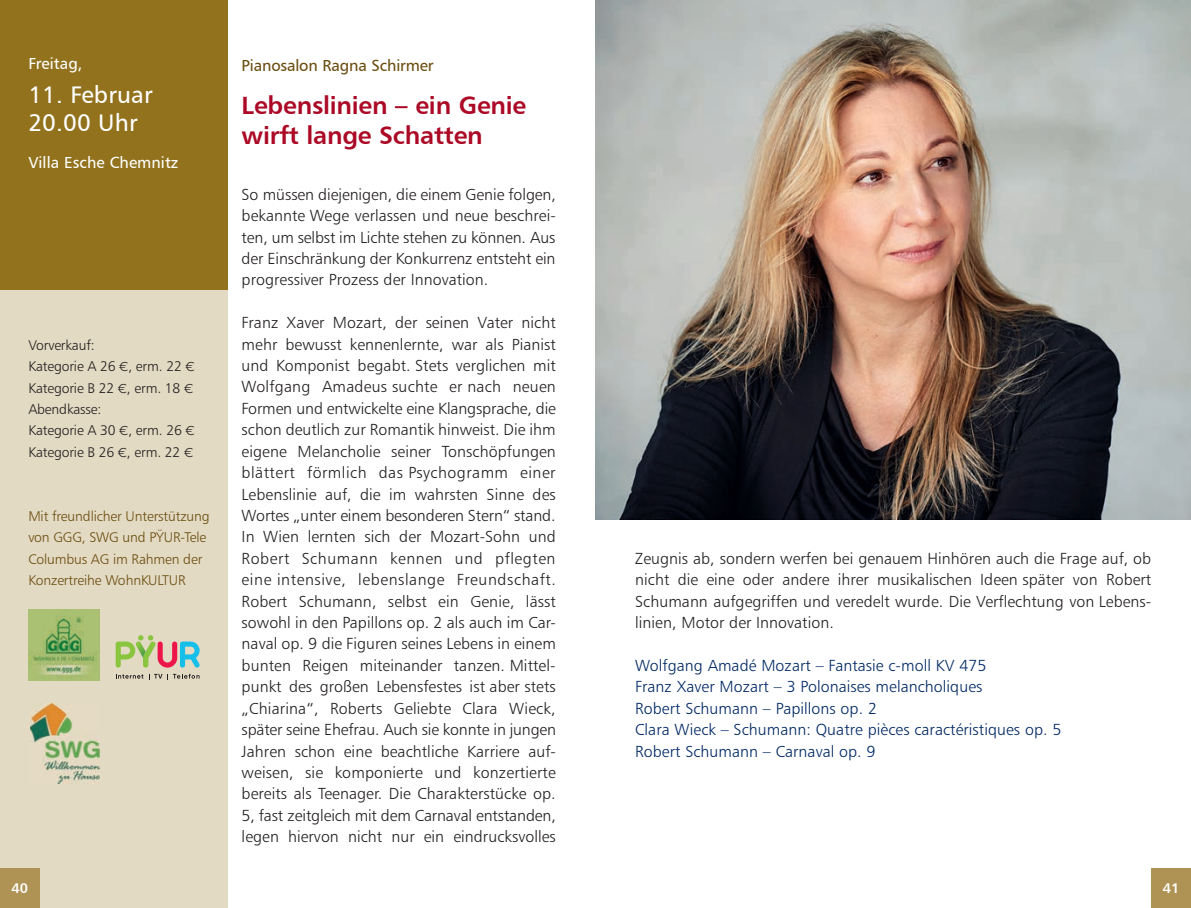
<style>
.page{position:relative;width:1191px;height:908px;background:#fff}
.page>*{position:absolute;margin:0;border:0;box-sizing:border-box;transform-origin:0 0}
.t1{font:25px/30px "Humanist 777 BT Bold B";letter-spacing:-.01em;color:#ab0925}
.t2{font:24px/28px "Humanist 777 BT Roman B";letter-spacing:.005em;color:#fff}
.t3{font:16px/21.4px "Humanist 777 BT Light B";letter-spacing:.005em;color:#231f20;text-align:justify}
.t4{font:16px/21.4px "Humanist 777 BT Light B";letter-spacing:.005em;color:#002964}
.t5{font:16px "Humanist 777 BT Roman B";letter-spacing:.005em;color:#fff}
.t6{font:16px "Humanist 777 BT Roman B";letter-spacing:-.01em;color:#6b4d10}
.t7{font:14px/21.4px "Humanist 777 BT Light B";letter-spacing:-.01em;color:#231f20}
.t8{font:14px/21.4px "Humanist 777 BT Light B";letter-spacing:-.01em;color:#6b4d10}
.t9{font:14px "Humanist 777 BT Bold B";color:#fff}
.s1{font-family:"Volte"}
</style>
<div class="page">
<div style="left:0;top:0;width:227px;height:290px;background:#92721d"></div>
<div style="left:0;top:290px;width:227px;height:617px;background:#e3dac3"></div>
<img style="left:595px;top:0;width:596px;height:519px">
<div style="left:1151px;top:867px;width:40px;height:40px;background:#ae9354"></div>
<img style="left:28px;top:609px;width:72px;height:71px">
<svg style="left:116px;top:674px;width:27px;height:4px"></svg>
<svg style="left:149px;top:673px;width:13px;height:6px"></svg>
<svg style="left:172px;top:673px;width:28px;height:6px"></svg>
<svg style="left:116px;top:635px;width:84px;height:32px"></svg>
<img style="left:30px;top:703px;width:70px;height:79px">
<div style="left:0;top:867px;width:40px;height:40px;background:#ae9354"></div>
<p class="t5" style="left:28px;top:53px;width:56px">Freitag,</p>
<h2 class="t2" style="left:28px;top:80px;width:126px">11. Februar<br>20.00 Uhr</h2>
<p class="t5" style="left:28px;top:152px;width:152px">Villa Esche Chemnitz</p>
<p class="t7" style="left:28px;top:334px;width:168px">Vorverkauf:<br>Kategorie A 26 <span class="s1">€</span>, erm. 22 <span class="s1">€<br></span>Kategorie B 22 <span class="s1">€</span>, erm. 18 <span class="s1">€<br></span>Abendkasse:<br>Kategorie A 30 <span class="s1">€</span>, erm. 26 <span class="s1">€<br></span>Kategorie B 26 <span class="s1">€</span>, erm. 22 <span class="s1">€</span></p>
<p class="t8" style="left:28px;top:505px;width:183px">Mit freundlicher Unterstützung von GGG, SWG und PŸUR-Tele<br>Columbus AG im Rahmen der<br>Konzertreihe WohnKULTUR</p>
<p class="t9" style="left:12px;top:879px;width:18px">40</p>
<p class="t6" style="left:242px;top:56px;width:193px">Pianosalon Ragna Schirmer</p>
<h1 class="t1" style="left:242px;top:90px;width:286px">Lebenslinien – ein Genie wirft lange Schatten</h1>
<p class="t3" style="left:242px;top:183px;width:316px">So müssen diejenigen, die einem Genie folgen, bekannte Wege verlassen und neue beschrei&shy;ten, um selbst im Lichte stehen zu können. Aus der Einschränkung der Konkurrenz entsteht ein progressiver Prozess der Innovation.</p>
<p class="t3" style="left:242px;top:311px;width:316px">Franz Xaver Mozart, der seinen Vater nicht mehr bewusst kennenlernte, war als Pianist und Komponist begabt. Stets verglichen mit Wolfgang Amadeus suchte er nach neuen Formen und entwickelte eine Klangsprache, die schon deutlich zur Romantik hinweist. Die ihm eigene Melancholie seiner Tonschöpfungen blättert förmlich das Psychogramm einer Lebenslinie auf, die im wahrsten Sinne des Wortes „unter einem besonderen Stern“ stand.<br>In Wien lernten sich der Mozart-Sohn und Robert Schumann kennen und pflegten eine intensive, lebenslange Freundschaft.<br>Robert Schumann, selbst ein Genie, lässt sowohl in den Papillons op. 2 als auch im Car&shy;naval op. 9 die Figuren seines Lebens in einem bunten Reigen miteinander tanzen. Mittel&shy;punkt des großen Lebensfestes ist aber stets „Chiarina“, Roberts Geliebte Clara Wieck, später seine Ehefrau. Auch sie konnte in jungen Jahren schon eine beachtliche Karriere auf&shy;weisen, sie komponierte und konzertierte bereits als Teenager. Die Charakterstücke op.<br>5, fast zeitgleich mit dem Carnaval entstanden, legen hiervon nicht nur ein eindrucksvolles</p>
<p class="t3" style="left:635px;top:547px;width:517px">Zeugnis ab, sondern werfen bei genauem Hinhören auch die Frage auf, ob nicht die eine oder andere ihrer musikalischen Ideen später von Robert Schumann aufgegriffen und veredelt wurde. Die Verflechtung von Lebens&shy;linien, Motor der Innovation.</p>
<p class="t4" style="left:635px;top:654px;width:428px">Wolfgang Amadé Mozart – Fantasie c-moll KV 475<br>Franz Xaver Mozart – 3 Polonaises melancholiques<br>Robert Schumann – Papillons op. 2<br>Clara Wieck – Schumann: Quatre pièces caractéristiques op. 5<br>Robert Schumann – Carnaval op. 9</p>
<p class="t9" style="left:1162px;top:879px;width:18px">41</p>
</div>
